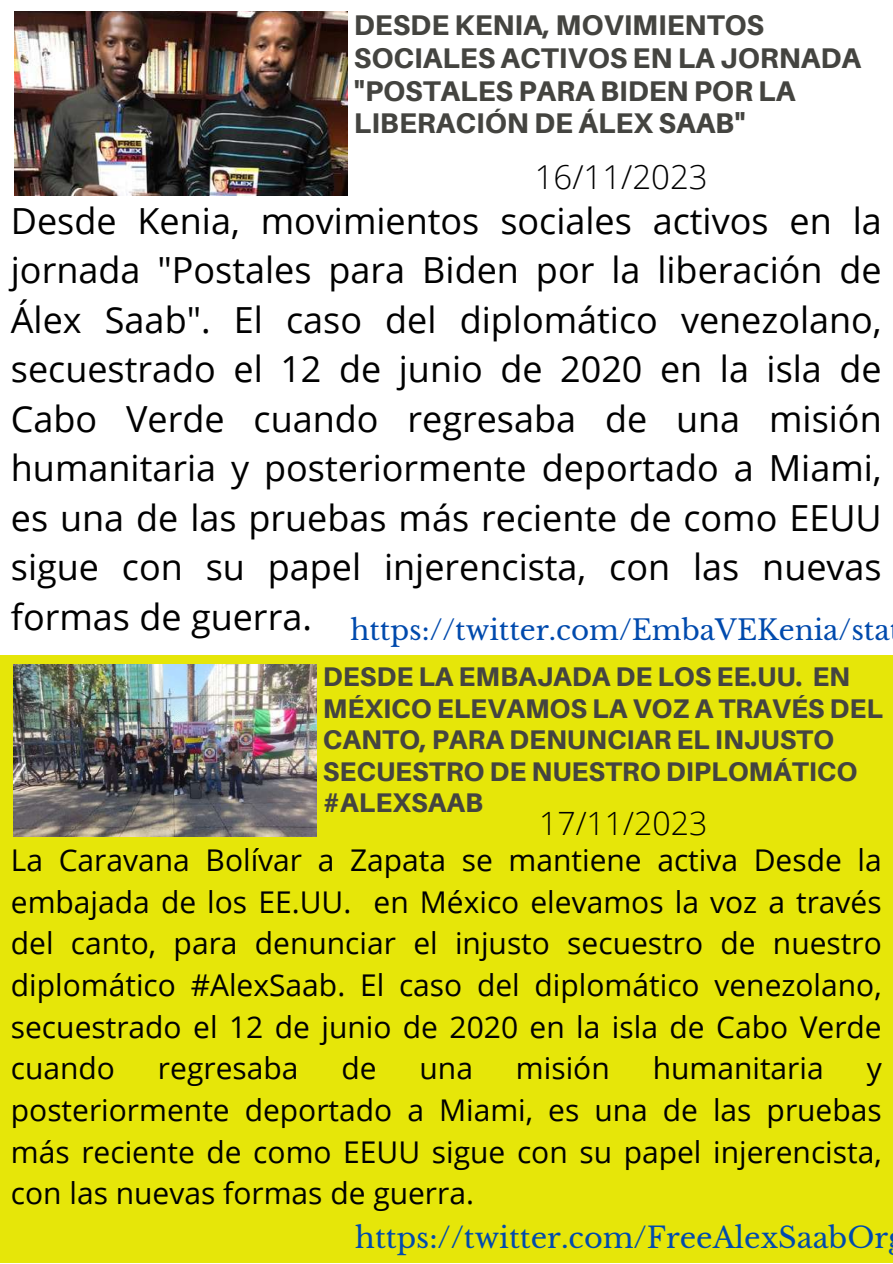
<style>
.page{position:relative;width:893px;height:1264px;background:#fff}
.page>*{position:absolute;margin:0;border:0;box-sizing:border-box;transform-origin:0 0}
.t1{font:36px/49.5px "Open Sans";color:#000;text-align:justify}
.t2{font:300 33px "Open Sans";color:#000}
.t3{font:300 32.1px "Open Sans";color:#000}
.t4{font:30px/41.5px "Open Sans";color:#000;text-align:justify}
.t5{font:28.65px "Libre Baskerville";color:#004aad}
.t6{font:800 28.5px/32.5px "Aileron";color:#444440}
.t7{font:27.75px "Libre Baskerville";color:#004aad}
.t8{font:800 27px/31.5px "Aileron";color:#444440}
</style>
<div class="page">
<div style="left:0;top:655px;width:892px;height:607px;background:#e6e609"></div>
<img style="left:14px;top:11px;width:333px;height:185px">
<img style="left:14px;top:664px;width:302px;height:172px">
<p class="t6" style="left:354px;top:9px;width:509px">DESDE KENIA, MOVIMIENTOS<br>SOCIALES ACTIVOS EN LA JORNADA "POSTALES PARA BIDEN POR LA<br>LIBERACIÓN DE ÁLEX SAAB"</p>
<p class="t2" style="left:534px;top:153px;width:174px">16/11/2023</p>
<p class="t1" style="left:11px;top:195px;width:872px">Desde Kenia, movimientos sociales activos en la jornada "Postales para Biden por la liberación de Álex Saab". El caso del diplomático venezolano, secuestrado el 12 de junio de 2020 en la isla de Cabo Verde cuando regresaba de una misión humanitaria y posteriormente deportado a Miami, es una de las pruebas más reciente de como EEUU sigue con su papel injerencista, con las nuevas formas de guerra.</p>
<p class="t7" style="left:350px;top:612px;width:541px">https://twitter.com/EmbaVEKenia/sta</p>
<p class="t8" style="left:323px;top:660px;width:561px">DESDE LA EMBAJADA DE LOS EE.UU. EN<br>MÉXICO ELEVAMOS LA VOZ A TRAVÉS DEL<br>CANTO, PARA DENUNCIAR EL INJUSTO<br>SECUESTRO DE NUESTRO DIPLOMÁTICO #ALEXSAAB</p>
<p class="t3" style="left:539px;top:800px;width:170px">17/11/2023</p>
<p class="t4" style="left:11px;top:838px;width:872px">La Caravana Bolívar a Zapata se mantiene activa Desde la embajada de los EE.UU. en México elevamos la voz a través del canto, para denunciar el injusto secuestro de nuestro diplomático #AlexSaab. El caso del diplomático venezolano, secuestrado el 12 de junio de 2020 en la isla de Cabo Verde cuando</p>
<p class="t4" style="left:158px;top:1046px;width:142px">regresaba</p>
<p class="t4" style="left:341px;top:1046px;width:37px">de</p>
<p class="t4" style="left:419px;top:1046px;width:55px">una</p>
<p class="t4" style="left:516px;top:1046px;width:95px">misión</p>
<p class="t4" style="left:652px;top:1046px;width:172px">humanitaria</p>
<p class="t4" style="left:11px;top:1046px;width:872px;text-indent:855px">y posteriormente deportado a Miami, es una de las pruebas más reciente de como EEUU sigue con su papel injerencista, con las nuevas formas de guerra.</p>
<p class="t5" style="left:355px;top:1219px;width:534px">https://twitter.com/FreeAlexSaabOr</p>
</div>
